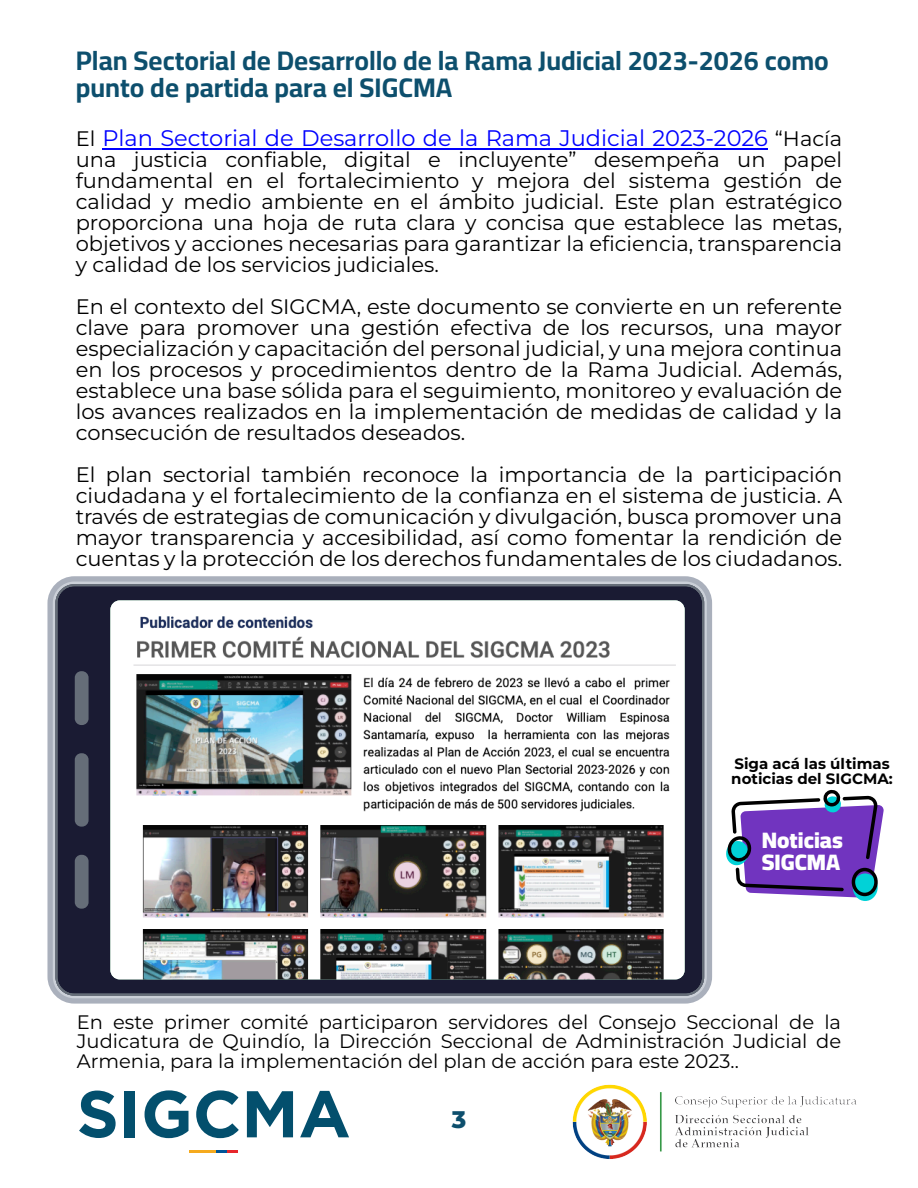
<style>
.page{position:relative;width:918px;height:1188px;background:#fff}
.page>*{position:absolute;margin:0;border:0;box-sizing:border-box;transform-origin:0 0}
.t1{font:700 27px/27px "Cairo";color:#0d4f6d}
.t2{font:800 24px "Montserrat";color:#0d4f6d}
.t3{font:900 22.65px/22.6px "Cairo";color:#fff}
.t4{font:22.5px "Montserrat";color:#00f}
.t5{font:21px/21px "Montserrat";color:#000;text-align:justify}
.t6{font:19.5px/19.5px "Montserrat";color:#000;text-align:justify}
.t7{font:700 15px/15px "Montserrat";color:#000}
.s1{font-size:21px;color:#000}
</style>
<div class="page">
<svg style="left:79px;top:1091px;width:37px;height:47px"></svg>
<div style="left:125px;top:1091px;width:10px;height:46px;background:#034f6d"></div>
<svg style="left:145px;top:1090px;width:44px;height:48px"></svg>
<svg style="left:196px;top:1090px;width:43px;height:48px"></svg>
<svg style="left:247px;top:1091px;width:46px;height:46px"></svg>
<svg style="left:300px;top:1091px;width:49px;height:46px"></svg>
<hr style="left:189px;top:1150px;width:28px;height:3px;background:#f5aa1e">
<svg style="left:217px;top:1150px;width:20px;height:3px"></svg>
<img style="left:572px;top:1084px;width:285px;height:75px">
<hr style="left:102px;top:148px;width:666px;height:2px;background:#00f">
<svg style="left:47px;top:576px;width:665px;height:428px;background:#4c4e61"></svg>
<img style="left:110px;top:600px;width:575px;height:379px;border-radius:9px">
<div style="left:75px;top:753px;width:14px;height:74px;background:#656d78;border-radius:7px"></div>
<div style="left:75px;top:671px;width:14px;height:54px;background:#656d78;border-radius:7px"></div>
<div style="left:75px;top:855px;width:14px;height:54px;background:#656d78;border-radius:7px"></div>
<svg style="left:853px;top:873px;width:25px;height:28px"></svg>
<svg style="left:726px;top:790px;width:158px;height:108px"></svg>
<p class="t1" style="left:76px;top:47px;width:755px">Plan Sectorial de Desarrollo de la Rama Judicial 2023-2026 como punto de partida para el SIGCMA</p>
<p class="t4" style="left:76px;top:124px;width:768px"><span class="s1">El</span> Plan Sectorial de Desarrollo de la Rama Judicial 2023-2026 <span class="s1">“Hacía</span></p>
<p class="t5" style="left:76px;top:149px;width:768px">una justicia confiable, digital e incluyente” desempeña un papel fundamental en el fortalecimiento y mejora del sistema gestión de calidad y medio ambiente en el ámbito judicial. Este plan estratégico proporciona una hoja de ruta clara y concisa que establece las metas, objetivos y acciones necesarias para garantizar la eficiencia, transparencia y calidad de los servicios judiciales.</p>
<p class="t5" style="left:76px;top:296px;width:768px">En el contexto del SIGCMA, este documento se convierte en un referente clave para promover una gestión efectiva de los recursos, una mayor especialización y capacitación del personal judicial, y una mejora continua en los procesos y procedimientos dentro de la Rama Judicial. Además, establece una base sólida para el seguimiento, monitoreo y evaluación de los avances realizados en la implementación de medidas de calidad y la consecución de resultados deseados.</p>
<p class="t5" style="left:76px;top:464px;width:768px">El plan sectorial también reconoce la importancia de la participación ciudadana y el fortalecimiento de la confianza en el sistema de justicia. A través de estrategias de comunicación y divulgación, busca promover una mayor transparencia y accesibilidad, así como fomentar la rendición de cuentas y la protección de los derechos fundamentales de los ciudadanos.</p>
<p class="t7" style="left:731px;top:756px;width:163px">Siga acá las últimas noticias del SIGCMA:</p>
<p class="t3" style="left:762px;top:829px;width:83px">Noticias<br>SIGCMA</p>
<p class="t6" style="left:77px;top:1012px;width:766px">En este primer comité participaron servidores del Consejo Seccional de la Judicatura de Quindío, la Dirección Seccional de Administración Judicial de Armenia, para la implementación del plan de acción para este 2023..</p>
<p class="t2" style="left:452px;top:1104px;width:16px">3</p>
</div>
